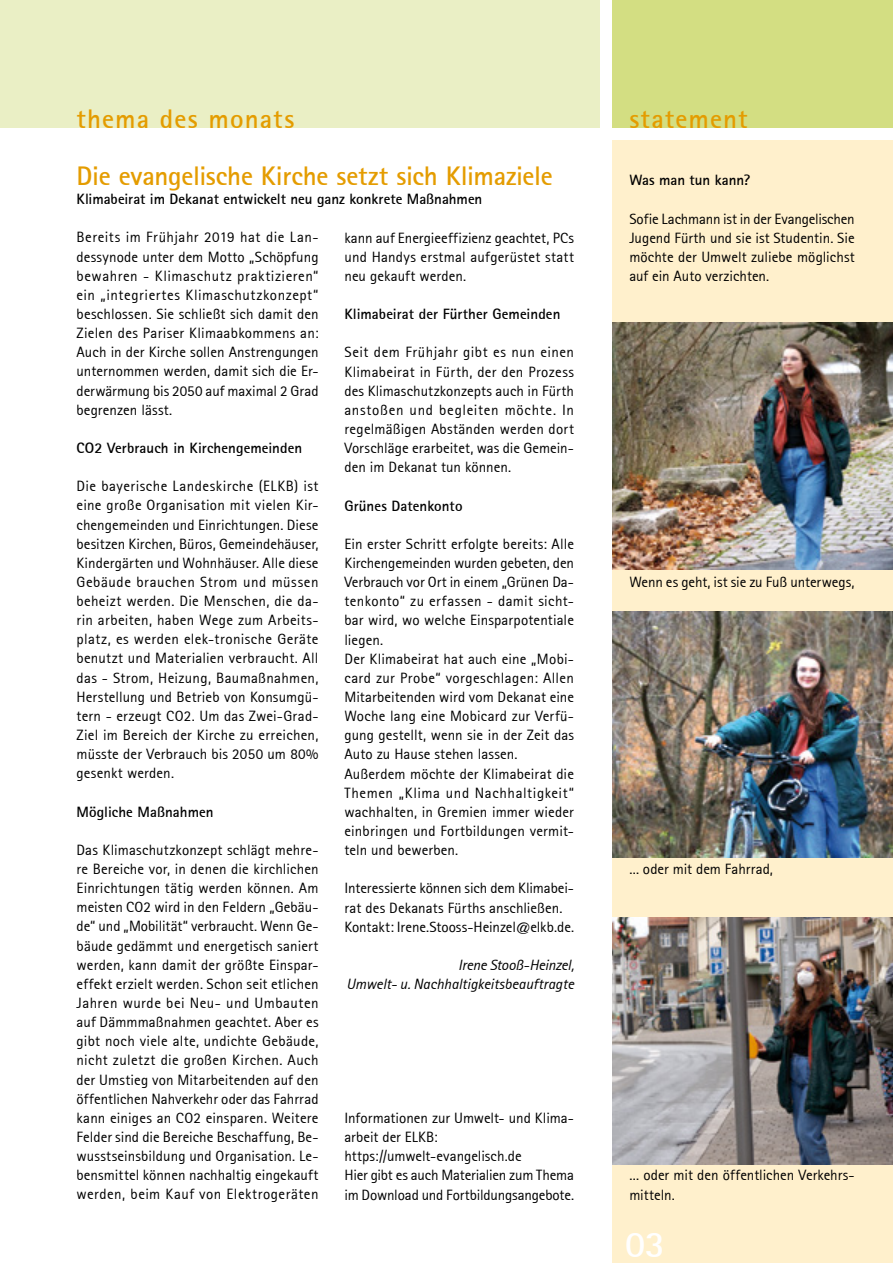
<style>
.page{position:relative;width:893px;height:1263px;background:#fff}
.page>*{position:absolute;margin:0;border:0;box-sizing:border-box;transform-origin:0 0}
.t1{font:37.5px "Rotis Sans Serif Bold 65";color:#fff}
.t2{font:27px "Rotis Sans Serif Bold 65";letter-spacing:-.005em;color:#e49c00}
.t3{font:27px "Rotis Sans Serif Bold 65";letter-spacing:.04em;color:#e49c00}
.t4{font:15px/19.2px "Rotis Sans Serif 55";letter-spacing:.005em;color:#000;text-align:justify}
.t5{font:15px "Rotis Sans Serif Bold 65";color:#000}
.t6{font:15px/19.2px "Rotis Sans Serif Italic 56";letter-spacing:-.005em;color:#000;text-align:right}
</style>
<div class="page">
<div style="left:612px;top:0;width:281px;height:128px;background:#d3de82"></div>
<div style="left:0;top:0;width:600px;height:128px;background:#eaefc5"></div>
<div style="left:612px;top:1225px;width:281px;height:38px;background:#fff0cc"></div>
<div style="left:612px;top:140px;width:281px;height:1087px;background:#fff0cc"></div>
<img style="left:612px;top:322px;width:281px;height:247px">
<img style="left:612px;top:611px;width:281px;height:247px">
<img style="left:612px;top:917px;width:281px;height:247px">
<h2 class="t3" style="left:77px;top:101px;width:219px">thema des monats</h2>
<h2 class="t3" style="left:629px;top:101px;width:120px">statement</h2>
<h2 class="t2" style="left:77px;top:159px;width:478px">Die evangelische Kirche setzt sich Klimaziele</h2>
<p class="t5" style="left:77px;top:190px;width:407px">Klimabeirat im Dekanat entwickelt neu ganz konkrete Maßnahmen</p>
<p class="t4" style="left:77px;top:228px;width:244px">Bereits im Frühjahr 2019 hat die Lan&shy;dessynode unter dem Motto „Schöpfung bewahren - Klimaschutz praktizieren“ ein „integriertes Klimaschutzkonzept“ beschlossen. Sie schließt sich damit den Zielen des Pariser Klimaabkommens an:<br>Auch in der Kirche sollen Anstrengungen unternommen werden, damit sich die Er&shy;derwärmung bis 2050 auf maximal 2 Grad begrenzen lässt.</p>
<p class="t5" style="left:77px;top:438px;width:227px">CO2 Verbrauch in Kirchengemeinden</p>
<p class="t4" style="left:77px;top:476px;width:244px">Die bayerische Landeskirche (ELKB) ist eine große Organisation mit vielen Kir&shy;chengemeinden und Einrichtungen. Diese besitzen Kirchen, Büros, Gemeindehäuser, Kindergärten und Wohnhäuser. Alle diese Gebäude brauchen Strom und müssen beheizt werden. Die Menschen, die da&shy;rin arbeiten, haben Wege zum Arbeits&shy;platz, es werden elek-tronische Geräte benutzt und Materialien verbraucht. All das - Strom, Heizung, Baumaßnahmen, Herstellung und Betrieb von Konsumgü&shy;tern - erzeugt CO2. Um das Zwei-Grad-Ziel im Bereich der Kirche zu erreichen, müsste der Verbrauch bis 2050 um 80% gesenkt werden.</p>
<p class="t5" style="left:77px;top:802px;width:139px">Mögliche Maßnahmen</p>
<p class="t4" style="left:77px;top:840px;width:244px">Das Klimaschutzkonzept schlägt mehre&shy;re Bereiche vor, in denen die kirchlichen Einrichtungen tätig werden können. Am meisten CO2 wird in den Feldern „Gebäu&shy;de“ und „Mobilität“ verbraucht. Wenn Ge&shy;bäude gedämmt und energetisch saniert werden, kann damit der größte Einspar&shy;effekt erzielt werden. Schon seit etlichen Jahren wurde bei Neu- und Umbauten auf Dämmmaßnahmen geachtet. Aber es gibt noch viele alte, undichte Gebäude, nicht zuletzt die großen Kirchen. Auch der Umstieg von Mitarbeitenden auf den öffentlichen Nahverkehr oder das Fahrrad kann einiges an CO2 einsparen. Weitere Felder sind die Bereiche Beschaffung, Be&shy;wusstseinsbildung und Organisation. Le&shy;bensmittel können nachhaltig eingekauft werden, beim Kauf von Elektrogeräten</p>
<p class="t4" style="left:344px;top:228px;width:231px">kann auf Energieeffizienz geachtet, PCs und Handys erstmal aufgerüstet statt neu gekauft werden.</p>
<p class="t5" style="left:344px;top:305px;width:218px">Klimabeirat der Fürther Gemeinden</p>
<p class="t4" style="left:344px;top:343px;width:231px">Seit dem Frühjahr gibt es nun einen Klimabeirat in Fürth, der den Prozess des Klimaschutzkonzepts auch in Fürth anstoßen und begleiten möchte. In regelmäßigen Abständen werden dort Vorschläge erarbeitet, was die Gemein&shy;den im Dekanat tun können.</p>
<p class="t5" style="left:344px;top:496px;width:120px">Grünes Datenkonto</p>
<p class="t4" style="left:344px;top:534px;width:231px;text-align:left">Ein erster Schritt erfolgte bereits: Alle Kirchengemeinden wurden gebeten, den Verbrauch vor Ort in einem „Grünen Da&shy;tenkonto“ zu erfassen - damit sicht&shy;bar wird, wo welche Einsparpotentiale liegen.<br>Der Klimabeirat hat auch eine „Mobi&shy;card zur Probe“ vorgeschlagen: Allen Mitarbeitenden wird vom Dekanat eine Woche lang eine Mobicard zur Verfü&shy;gung gestellt, wenn sie in der Zeit das Auto zu Hause stehen lassen.<br>Außerdem möchte der Klimabeirat die Themen „Klima und Nachhaltigkeit“ wachhalten, in Gremien immer wieder einbringen und Fortbildungen vermit&shy;teln und bewerben.</p>
<p class="t4" style="left:344px;top:879px;width:231px;text-align:left">Interessierte können sich dem Klimabei&shy;rat des Dekanats Fürths anschließen.<br>Kontakt: Irene.Stooss-Heinzel@elkb.de.</p>
<p class="t6" style="left:346px;top:955px;width:229px">Irene Stooß-Heinzel,<br>Umwelt- u. Nachhaltigkeitsbeauftragte</p>
<p class="t4" style="left:344px;top:1108px;width:231px;text-align:left">Informationen zur Umwelt- und Klima&shy;arbeit der ELKB: https://umwelt-evangelisch.de<br>Hier gibt es auch Materialien zum Thema im Download und Fortbildungsangebote.</p>
<p class="t5" style="left:629px;top:171px;width:122px">Was man tun kann?</p>
<p class="t4" style="left:629px;top:209px;width:227px">Sofie Lachmann ist in der Evangelischen Jugend Fürth und sie ist Studentin. Sie möchte der Umwelt zuliebe möglichst auf ein Auto verzichten.</p>
<p class="t4" style="left:629px;top:572px;width:227px">Wenn es geht, ist sie zu Fuß unterwegs,</p>
<p class="t4" style="left:629px;top:859px;width:145px">... oder mit dem Fahrrad,</p>
<p class="t4" style="left:629px;top:1166px;width:227px">... oder mit den öffentlichen Verkehrs&shy;mitteln.</p>
<h1 class="t1" style="left:625px;top:1220px;width:41px">03</h1>
</div>
